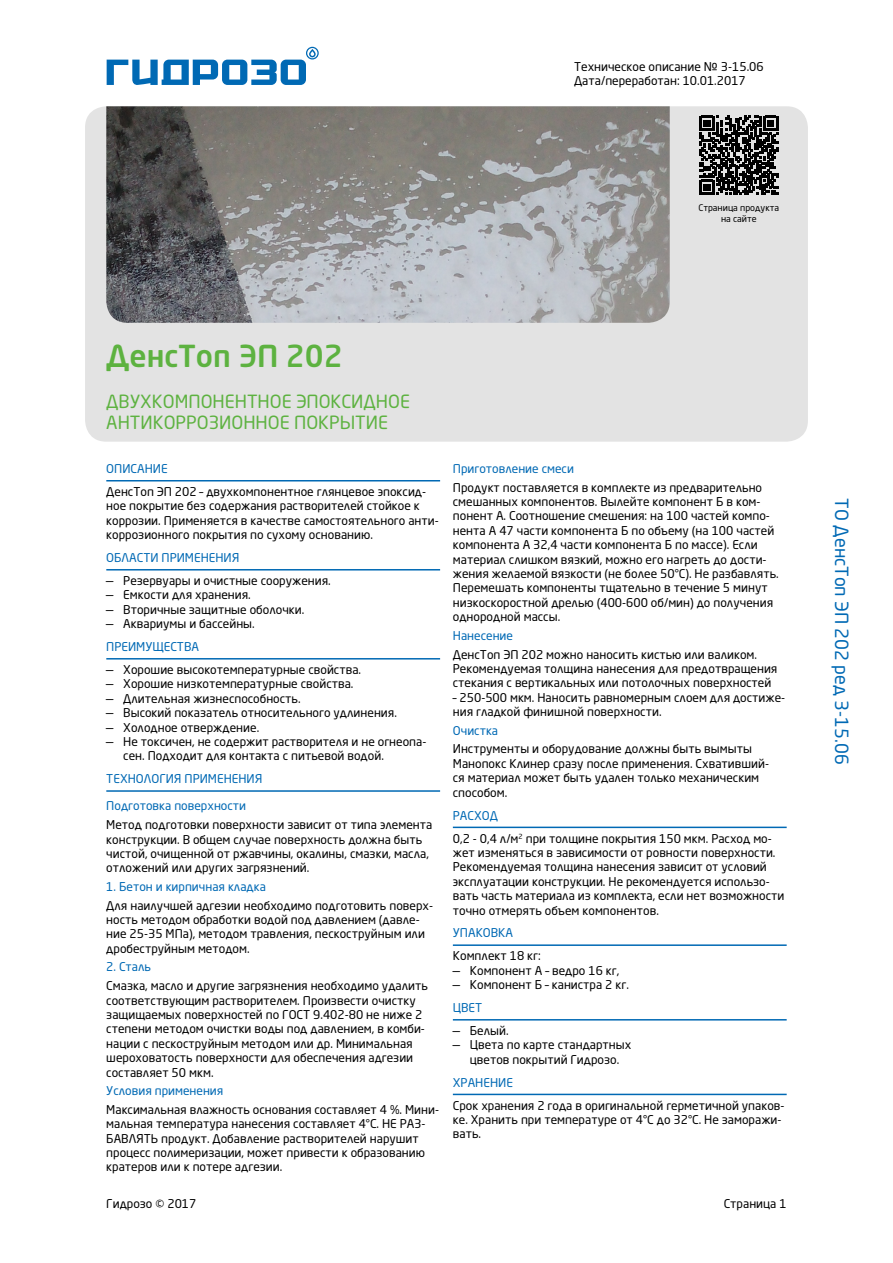
<style>
.page{position:relative;width:893px;height:1263px;background:#fff}
.page>*{position:absolute;margin:0;border:0;box-sizing:border-box;transform-origin:0 0}
.t1{font:500 30px "Neo Sans Pro";color:#5db240}
.t2{font:18px/21.6px "Neo Sans Pro";color:#5db240}
.t3{font:18px "Neo Sans Pro";color:#0069b4}
.t4{font:12px/14.4px "Neo Sans Pro";color:#000}
.t5{font:12px "Neo Sans Pro";color:#0069b4}
.t6{font:9px/10.8px "Neo Sans Pro";color:#000;text-align:center}
.s1{color:#0069b4}
</style>
<div class="page">
<svg style="left:107px;top:47px;width:212px;height:38px"></svg>
<div style="left:85px;top:106px;width:723px;height:336px;background:#e3e3e3;border-radius:21px"></div>
<svg style="left:699px;top:116px;width:79px;height:78px"></svg>
<hr style="left:106px;top:480px;width:334px;height:1px;background:#0069b4">
<hr style="left:106px;top:569px;width:334px;height:1px;background:#0069b4">
<hr style="left:106px;top:658px;width:334px;height:1px;background:#0069b4">
<hr style="left:106px;top:790px;width:334px;height:2px;background:#0069b4">
<hr style="left:453px;top:827px;width:334px;height:1px;background:#0069b4">
<hr style="left:453px;top:944px;width:334px;height:2px;background:#0069b4">
<hr style="left:453px;top:1019px;width:334px;height:1px;background:#0069b4">
<hr style="left:453px;top:1094px;width:334px;height:1px;background:#0069b4">
<img style="left:106px;top:106px;width:564px;height:217px">
<p class="t4" style="left:574px;top:59px;width:191px">Техническое описание № 3-15.06<br>Дата/переработан: 10.01.2017</p>
<p class="t6" style="left:698px;top:202px;width:82px">Страница продукта на сайте</p>
<h1 class="t1" style="left:106px;top:337px;width:238px">ДенсТоп ЭП 202</h1>
<h2 class="t2" style="left:106px;top:390px;width:305px">ДВУХКОМПОНЕНТНОЕ ЭПОКСИДНОЕ<br>АНТИКОРРОЗИОННОЕ ПОКРЫТИЕ</h2>
<p class="t5" style="left:106px;top:461px;width:63px">ОПИСАНИЕ</p>
<p class="t4" style="left:106px;top:484px;width:334px">ДенсТоп ЭП 202 – двухкомпонентное глянцевое эпоксид&shy;ное покрытие без содержания растворителей стойкое к коррозии. Применяется в качестве самостоятельного анти&shy;коррозионного покрытия по сухому основанию.</p>
<p class="t5" style="left:106px;top:550px;width:135px">ОБЛАСТИ ПРИМЕНЕНИЯ</p>
<p class="t4" style="left:106px;top:573px;width:226px">— Резервуары и очистные сооружения.</p>
<p class="t4" style="left:106px;top:587px;width:146px">— Емкости для хранения.</p>
<p class="t4" style="left:106px;top:602px;width:200px">— Вторичные защитные оболочки.</p>
<p class="t4" style="left:106px;top:616px;width:150px">— Аквариумы и бассейны.</p>
<p class="t5" style="left:106px;top:639px;width:94px">ПРЕИМУЩЕСТВА</p>
<p class="t4" style="left:106px;top:662px;width:256px">— Хорошие высокотемпературные свойства.</p>
<p class="t4" style="left:106px;top:676px;width:249px">— Хорошие низкотемпературные свойства.</p>
<p class="t4" style="left:106px;top:691px;width:196px">— Длительная жизнеспособность.</p>
<p class="t4" style="left:106px;top:705px;width:292px">— Высокий показатель относительного удлинения.</p>
<p class="t4" style="left:106px;top:720px;width:154px">— Холодное отверждение.</p>
<p class="t4" style="left:123px;top:734px;width:305px;text-indent:-17px">— Не токсичен, не содержит растворителя и не огнеопа&shy;сен. Подходит для контакта с питьевой водой.</p>
<p class="t5" style="left:106px;top:771px;width:158px">ТЕХНОЛОГИЯ ПРИМЕНЕНИЯ</p>
<p class="t5" style="left:106px;top:799px;width:141px">Подготовка поверхности</p>
<p class="t4" style="left:106px;top:817px;width:328px">Метод подготовки поверхности зависит от типа элемента конструкции. В общем случае поверхность должна быть чистой, очищенной от ржавчины, окалины, смазки, масла, отложений или других загрязнений.</p>
<p class="t5" style="left:106px;top:879px;width:161px">1. Бетон и кирпичная кладка</p>
<p class="t4" style="left:106px;top:898px;width:328px">Для наилучшей адгезии необходимо подготовить поверх&shy;ность методом обработки водой под давлением (давле&shy;ние 25-35 МПа), методом травления, пескоструйным или дробеструйным методом.</p>
<p class="t5" style="left:106px;top:960px;width:46px">2. Сталь</p>
<p class="t4" style="left:106px;top:978px;width:323px">Смазка, масло и другие загрязнения необходимо удалить соответствующим растворителем. Произвести очистку защищаемых поверхностей по ГОСТ 9.402-80 не ниже 2 степени методом очистки воды под давлением, в комби&shy;нации с пескоструйным методом или др. Минимальная шероховатость поверхности для обеспечения адгезии составляет 50 мкм.</p>
<p class="t5" style="left:106px;top:1083px;width:119px">Условия применения</p>
<p class="t4" style="left:106px;top:1102px;width:334px">Максимальная влажность основания составляет 4 %. Мини&shy;мальная температура нанесения составляет 4°С. НЕ РАЗ-БАВЛЯТЬ продукт. Добавление растворителей нарушит процесс полимеризации, может привести к образованию кратеров или к потере адгезии.</p>
<p class="t5" style="left:453px;top:461px;width:123px">Приготовление смеси</p>
<p class="t4" style="left:453px;top:480px;width:327px">Продукт поставляется в комплекте из предварительно смешанных компонентов. Вылейте компонент Б в ком&shy;понент А. Соотношение смешения: на 100 частей компо&shy;нента А 47 части компонента Б по объему (на 100 частей компонента А 32,4 части компонента Б по массе). Если материал слишком вязкий, можно его нагреть до дости&shy;жения желаемой вязкости (не более 50°С). Не разбавлять.<br>Перемешать компоненты тщательно в течение 5 минут низкоскоростной дрелью (400-600 об/мин) до получения однородной массы.</p>
<p class="t5" style="left:453px;top:628px;width:62px">Нанесение</p>
<p class="t4" style="left:453px;top:647px;width:326px">ДенсТоп ЭП 202 можно наносить кистью или валиком.<br>Рекомендуемая толщина нанесения для предотвращения стекания с вертикальных или потолочных поверхностей</p>
<p class="t4" style="left:453px;top:690px;width:334px">– 250-500 мкм. Наносить равномерным слоем для достиже&shy;ния гладкой финишной поверхности.</p>
<p class="t5" style="left:453px;top:723px;width:47px">Очистка</p>
<p class="t4" style="left:453px;top:742px;width:318px">Инструменты и оборудование должны быть вымыты Манопокс Клинер сразу после применения. Схвативший&shy;ся материал может быть удален только механическим способом.</p>
<p class="t4" style="left:453px;top:803px;width:320px;line-height:23px"><span class="s1">РАСХОД<br></span>0,2 - 0,4 л/м<sup>2</sup> при толщине покрытия 150 мкм. Расход мо-</p>
<p class="t4" style="left:453px;top:845px;width:333px">жет изменяться в зависимости от ровности поверхности.<br>Рекомендуемая толщина нанесения зависит от условий эксплуатации конструкции. Не рекомендуется использо&shy;вать часть материала из комплекта, если нет возможности точно отмерять объем компонентов.</p>
<p class="t5" style="left:453px;top:926px;width:62px">УПАКОВКА</p>
<p class="t4" style="left:453px;top:948px;width:89px">Комплект 18 кг:</p>
<p class="t4" style="left:453px;top:963px;width:168px">— Компонент А – ведро 16 кг,</p>
<p class="t4" style="left:453px;top:977px;width:178px">— Компонент Б – канистра 2 кг.</p>
<p class="t5" style="left:453px;top:1000px;width:31px">ЦВЕТ</p>
<p class="t4" style="left:453px;top:1023px;width:57px">— Белый.</p>
<p class="t4" style="left:453px;top:1037px;width:180px;text-align:center">— Цвета по карте стандартных цветов покрытий Гидрозо.</p>
<p class="t5" style="left:453px;top:1075px;width:62px">ХРАНЕНИЕ</p>
<p class="t4" style="left:453px;top:1098px;width:333px">Срок хранения 2 года в оригинальной герметичной упаков&shy;ке. Хранить при температуре от 4°С до 32°С. Не заморажи&shy;вать.</p>
<p class="t4" style="left:106px;top:1196px;width:92px">Гидрозо © 2017</p>
<p class="t4" style="left:724px;top:1196px;width:64px">Страница 1</p>
<h2 class="t3" style="left:853px;top:498px;width:268px;rotate:90deg">ТО ДенсТоп ЭП 202 ред 3-15.06</h2>
</div>
